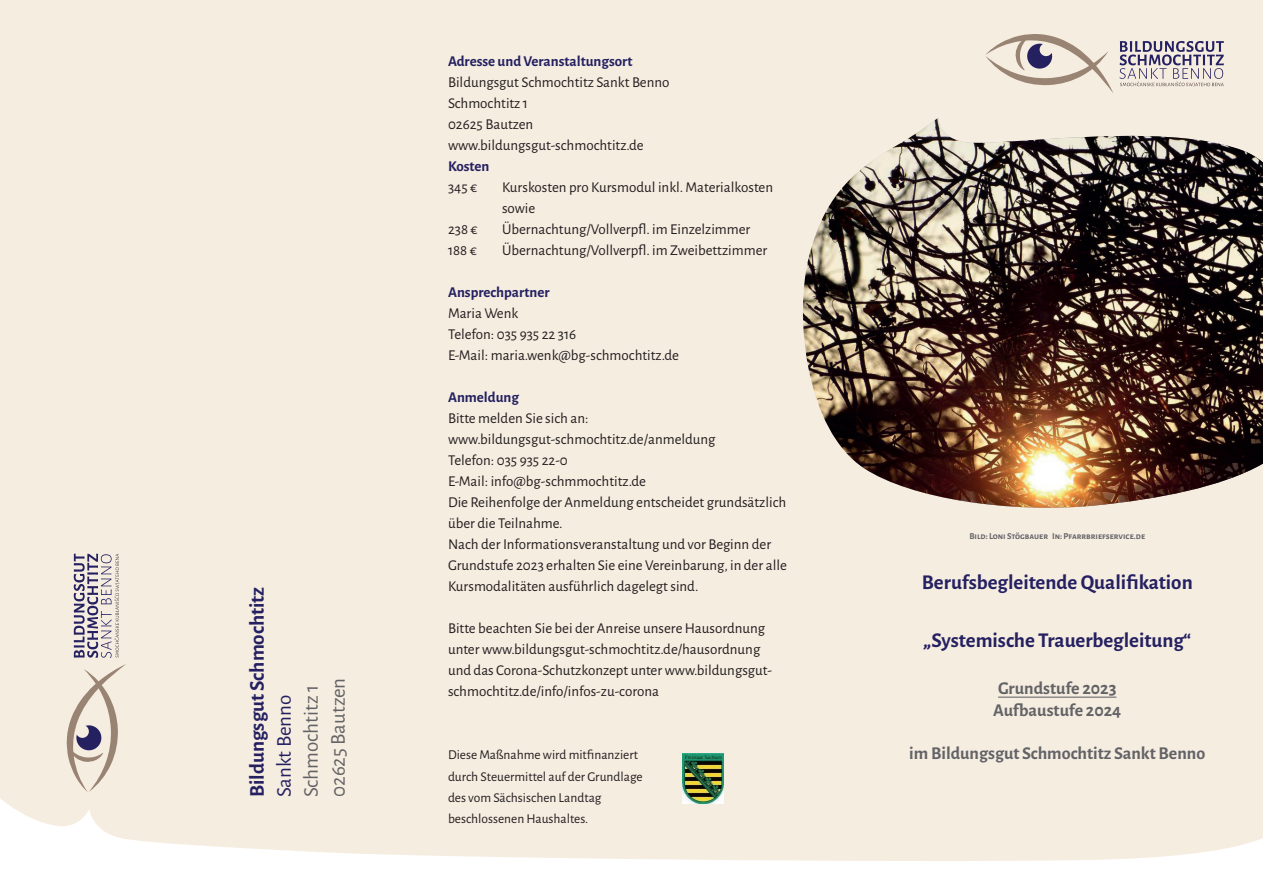
<style>
.page{position:relative;width:1263px;height:893px;background:#f6ede1}
.page>*{position:absolute;margin:0;border:0;box-sizing:border-box;transform-origin:0 0}
.t1{font:700 21px "Alegreya Sans";color:#252161}
.t2{font:21px/27px "Alegreya Sans";color:#636366}
.t3{font:21px "Alegreya Sans";color:#252161}
.t4{font:700 18px/21.6px "Alegreya Sans";color:#636366}
.t5{font:15px/21px "Alegreya Sans";color:#231f20}
.t6{font:700 15px "Alegreya Sans";color:#252161}
.t7{font:13.5px/21px "Alegreya Sans";color:#231f20}
.t8{font:700 9px "Alegreya Sans SC";color:#636366}
</style>
<div class="page">
<hr style="left:998px;top:697px;width:118px;height:1px;background:#636366">
<img style="left:802px;top:118px;width:461px;height:390px">
<svg style="left:0;top:787px;width:1263px;height:106px"></svg>
<svg style="left:74px;top:554px;width:45px;height:104px"></svg>
<svg style="left:66px;top:664px;width:60px;height:128px"></svg>
<svg style="left:1119px;top:41px;width:105px;height:46px"></svg>
<svg style="left:985px;top:34px;width:128px;height:59px"></svg>
<img style="left:682px;top:753px;width:41px;height:50px">
<h1 class="t1" style="left:242px;top:797px;width:212px;rotate:-90deg">Bildungsgut Schmochtitz</h1>
<h1 class="t3" style="left:270px;top:797px;width:104px;rotate:-90deg">Sankt Benno</h1>
<h1 class="t2" style="left:297px;top:797px;width:121px;rotate:-90deg">Schmochtitz 1<br>02625 Bautzen</h1>
<p class="t6" style="left:448px;top:51px;width:186px">Adresse und Veranstaltungsort</p>
<p class="t5" style="left:448px;top:71px;width:223px">Bildungsgut Schmochtitz Sankt Benno<br>Schmochtitz 1<br>02625 Bautzen www.bildungsgut-schmochtitz.de</p>
<p class="t6" style="left:448px;top:156px;width:43px">Kosten</p>
<p class="t5" style="left:448px;top:176px;width:31px">345 €</p>
<p class="t5" style="left:502px;top:176px;width:273px">Kurskosten pro Kursmodul inkl. Materialkosten sowie</p>
<p class="t5" style="left:448px;top:218px;width:31px">238 €</p>
<p class="t5" style="left:502px;top:218px;width:250px">Übernachtung/Vollverpfl. im Einzelzimmer</p>
<p class="t5" style="left:448px;top:239px;width:31px">188 €</p>
<p class="t5" style="left:502px;top:239px;width:267px">Übernachtung/Vollverpfl. im Zweibettzimmer</p>
<p class="t6" style="left:448px;top:282px;width:103px">Ansprechpartner</p>
<p class="t5" style="left:448px;top:302px;width:232px">Maria Wenk<br>Telefon: 035 935 22 316<br>E-Mail: maria.wenk@bg-schmochtitz.de</p>
<p class="t6" style="left:448px;top:387px;width:73px">Anmeldung</p>
<p class="t5" style="left:448px;top:407px;width:340px">Bitte melden Sie sich an: www.bildungsgut-schmochtitz.de/anmeldung<br>Telefon: 035 935 22-0<br>E-Mail: info@bg-schmmochtitz.de<br>Die Reihenfolge der Anmeldung entscheidet grundsätzlich über die Teilnahme.<br>Nach der Informationsveranstaltung und vor Beginn der Grundstufe 2023 erhalten Sie eine Vereinbarung, in der alle Kursmodalitäten ausführlich dagelegt sind.</p>
<p class="t5" style="left:448px;top:617px;width:325px">Bitte beachten Sie bei der Anreise unsere Hausordnung unter www.bildungsgut-schmochtitz.de/hausordnung und das Corona-Schutzkonzept unter www.bildungsgut&shy;schmochtitz.de/info/infos-zu-corona</p>
<p class="t7" style="left:448px;top:744px;width:196px">Diese Maßnahme wird mitfinanziert durch Steuermittel auf der Grundlage des vom Sächsischen Landtag beschlossenen Haushaltes.</p>
<p class="t8" style="left:969px;top:529px;width:177px">Bild: Loni Stögbauer In: Pfarrbriefservice.de</p>
<h1 class="t1" style="left:922px;top:567px;width:272px">Berufsbegleitende Qualifikation</h1>
<h1 class="t1" style="left:923px;top:625px;width:270px">„Systemische Trauerbegleitung“</h1>
<p class="t4" style="left:993px;top:677px;width:129px">Grundstufe 2023<br>Aufbaustufe 2024</p>
<p class="t4" style="left:909px;top:741px;width:297px">im Bildungsgut Schmochtitz Sankt Benno</p>
</div>
